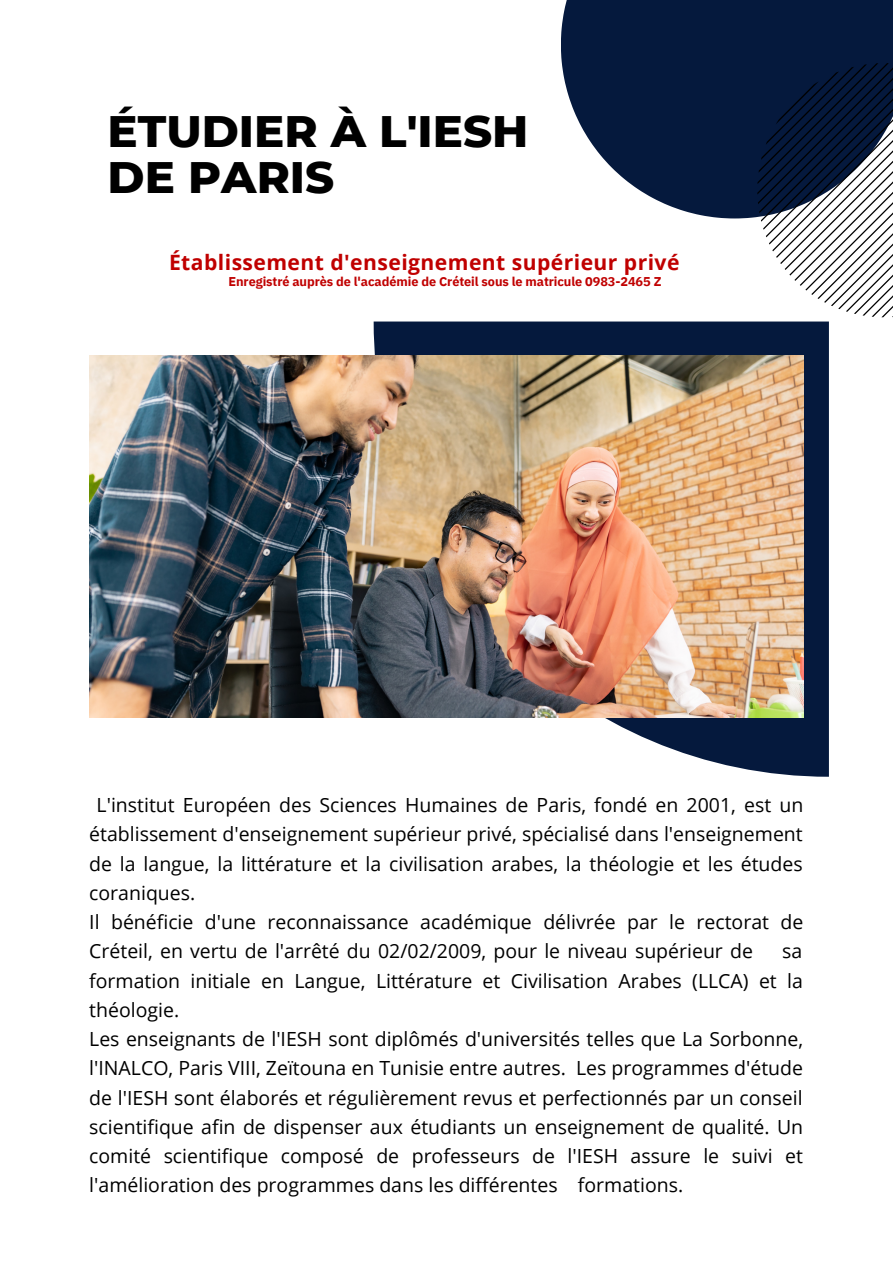
<style>
.page{position:relative;width:893px;height:1264px;background:#fff}
.page>*{position:absolute;margin:0;border:0;box-sizing:border-box;transform-origin:0 0}
.t1{font:800 45px/46px "Montserrat";color:#000}
.t2{font:700 21.15px "Open Sans";letter-spacing:.02em;color:#c00000}
.t3{font:19.5px/29.2px "Open Sans";color:#000;text-align:justify}
.t4{font:700 12.75px "IBM Plex Sans";letter-spacing:-.005em;color:#c00000}
</style>
<div class="page">
<svg style="left:373px;top:321px;width:455px;height:455px;fill:#05193d"></svg>
<img style="left:89px;top:356px;width:714px;height:362px">
<div style="left:561px;top:0;width:331px;height:218px;background:#05193d"></div>
<svg style="left:757px;top:63px;width:135px;height:254px"></svg>
<p class="t1" style="left:108px;top:108px;width:422px">ÉTUDIER À L'IESH<br>DE PARIS</p>
<p class="t2" style="left:169px;top:247px;width:512px">Établissement d'enseignement supérieur privé</p>
<p class="t4" style="left:228px;top:273px;width:434px">Enregistré auprès de l'académie de Créteil sous le matricule 0983-2465 Z</p>
<p class="t3" style="left:89px;top:790px;width:715px;text-indent:7px">L'institut Européen des Sciences Humaines de Paris, fondé en 2001, est un établissement d'enseignement supérieur privé, spécialisé dans l'enseignement de la langue, la littérature et la civilisation arabes, la théologie et les études coraniques.</p>
<p class="t3" style="left:89px;top:906px;width:715px">Il bénéficie d'une reconnaissance académique délivrée par le rectorat de<br>Créteil, en vertu de l'arrêté du 02/02/2009, pour le niveau supérieur de</p>
<p class="t3" style="left:89px;top:936px;width:715px;text-indent:693px">sa formation initiale en Langue, Littérature et Civilisation Arabes (LLCA) et la théologie.</p>
<p class="t3" style="left:89px;top:1023px;width:715px">Les enseignants de l'IESH sont diplômés d'universités telles que La Sorbonne, l'INALCO, Paris VIII, Zeïtouna en Tunisie entre autres. Les programmes d'étude de l'IESH sont élaborés et régulièrement revus et perfectionnés par un conseil scientifique afin de dispenser aux étudiants un enseignement de qualité. Un comité scientifique composé de professeurs de l'IESH assure le suivi et l'amélioration des programmes dans les différentes formations.</p>
</div>
